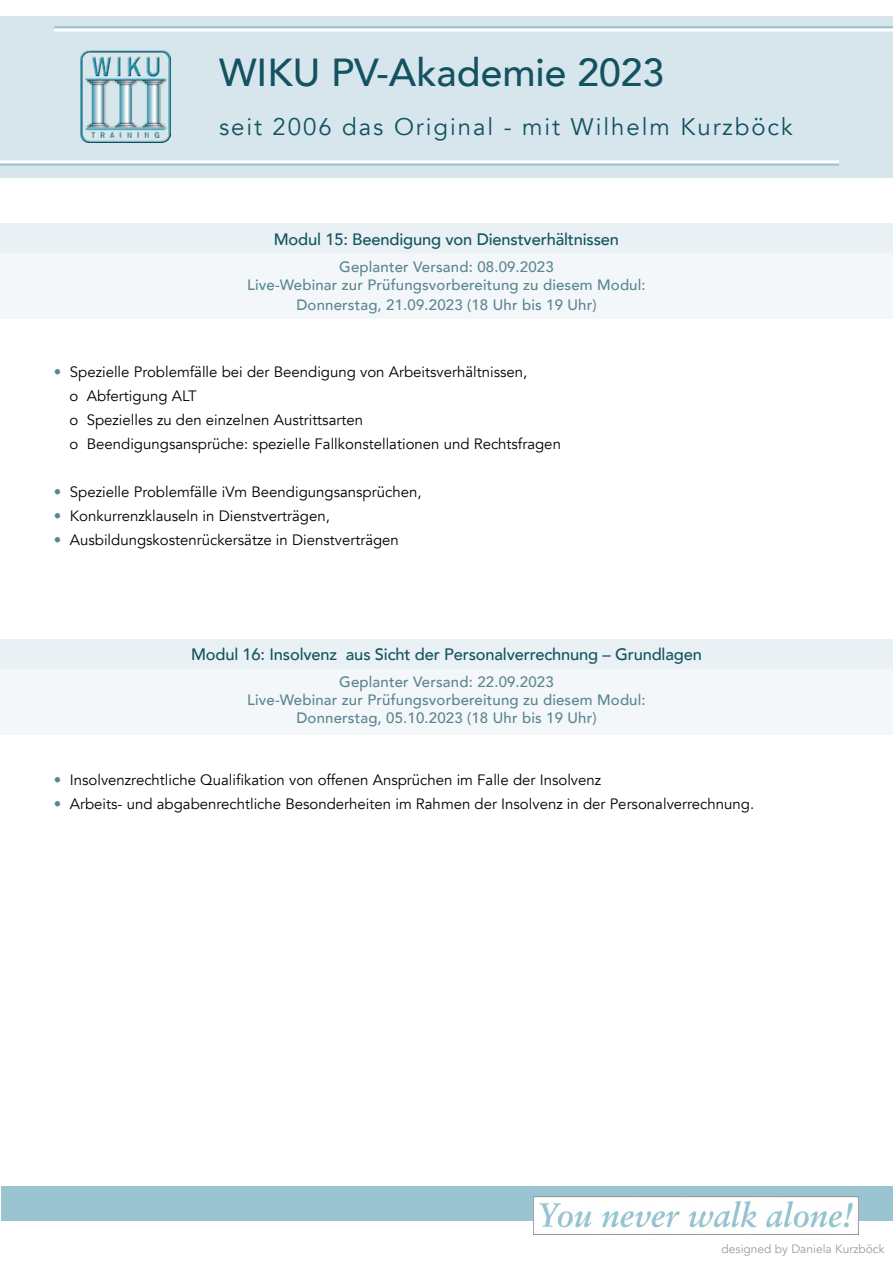
<style>
.page{position:relative;width:893px;height:1263px;background:#fff}
.page>*{position:absolute;margin:0;border:0;box-sizing:border-box;transform-origin:0 0}
.t1{font:500 39px "Avenir";color:#135260}
.t2{font:24px "Avenir";letter-spacing:.08em;color:#135260}
.t3{font:500 16.5px "Avenir";letter-spacing:-.01em;color:#135260}
.t4{font:15px/24px "Avenir";color:#000}
.t5{font:500 15px/18px "Avenir";letter-spacing:.01em;color:#5a8690;text-align:center}
.t6{font:12px "Avenir";color:#9d9d9c}
.s1{color:#5a8690}
</style>
<div class="page">
<div style="left:0;top:16px;width:893px;height:162px;background:#d7e6ed"></div>
<img style="left:81px;top:51px;width:89px;height:92px">
<hr style="left:54px;top:26px;width:839px;height:2px;background:#106675">
<hr style="left:0;top:163px;width:839px;height:3px;background:#106675">
<hr style="left:0;top:160px;width:839px;height:3px;background:#fff">
<hr style="left:54px;top:28px;width:839px;height:3px;background:#fff">
<div style="left:1px;top:1186px;width:892px;height:34px;background:#9ac4d0"></div>
<img style="left:533px;top:1196px;width:326px;height:39px">
<div style="left:0;top:223px;width:893px;height:96px;background:#f3f7f9"></div>
<div style="left:0;top:223px;width:893px;height:30px;background:#e9f1f4"></div>
<div style="left:0;top:639px;width:893px;height:96px;background:#f3f7f9"></div>
<div style="left:0;top:639px;width:893px;height:30px;background:#e9f1f4"></div>
<h1 class="t1" style="left:219px;top:39px;width:447px">WIKU PV-Akademie 2023</h1>
<h2 class="t2" style="left:219px;top:113px;width:575px">seit 2006 das Original - mit Wilhelm Kurzböck</h2>
<p class="t3" style="left:274px;top:225px;width:347px">Modul 15: Beendigung von Dienstverhältnissen</p>
<p class="t5" style="left:247px;top:257px;width:400px">Geplanter Versand: 08.09.2023<br>Live-Webinar zur Prüfungsvorbereitung zu diesem Modul:</p>
<p class="t5" style="left:296px;top:295px;width:302px">Donnerstag, 21.09.2023 (18 Uhr bis 19 Uhr)</p>
<p class="t4" style="left:70px;top:360px;width:493px;text-indent:-16px"><span class="s1">•</span> Spezielle Problemfälle bei der Beendigung von Arbeitsverhältnissen,<br>o Abfertigung ALT<br>o Spezielles zu den einzelnen Austrittsarten<br>o Beendigungsansprüche: spezielle Fallkonstellationen und Rechtsfragen</p>
<p class="t4" style="left:54px;top:480px;width:369px"><span class="s1">•</span> Spezielle Problemfälle iVm Beendigungsansprüchen,</p>
<p class="t4" style="left:54px;top:504px;width:277px"><span class="s1">•</span> Konkurrenzklauseln in Dienstverträgen,</p>
<p class="t4" style="left:54px;top:528px;width:346px"><span class="s1">•</span> Ausbildungskostenrückersätze in Dienstverträgen</p>
<p class="t3" style="left:191px;top:640px;width:512px">Modul 16: Insolvenz aus Sicht der Personalverrechnung – Grundlagen</p>
<p class="t5" style="left:247px;top:672px;width:400px">Geplanter Versand: 22.09.2023<br>Live-Webinar zur Prüfungsvorbereitung zu diesem Modul:<br>Donnerstag, 05.10.2023 (18 Uhr bis 19 Uhr)</p>
<p class="t4" style="left:54px;top:768px;width:549px"><span class="s1">•</span> Insolvenzrechtliche Qualifikation von offenen Ansprüchen im Falle der Insolvenz</p>
<p class="t4" style="left:54px;top:792px;width:702px"><span class="s1">•</span> Arbeits- und abgabenrechtliche Besonderheiten im Rahmen der Insolvenz in der Personalverrechnung.</p>
<p class="t6" style="left:722px;top:1242px;width:164px">designed by Daniela Kurzböck</p>
</div>
